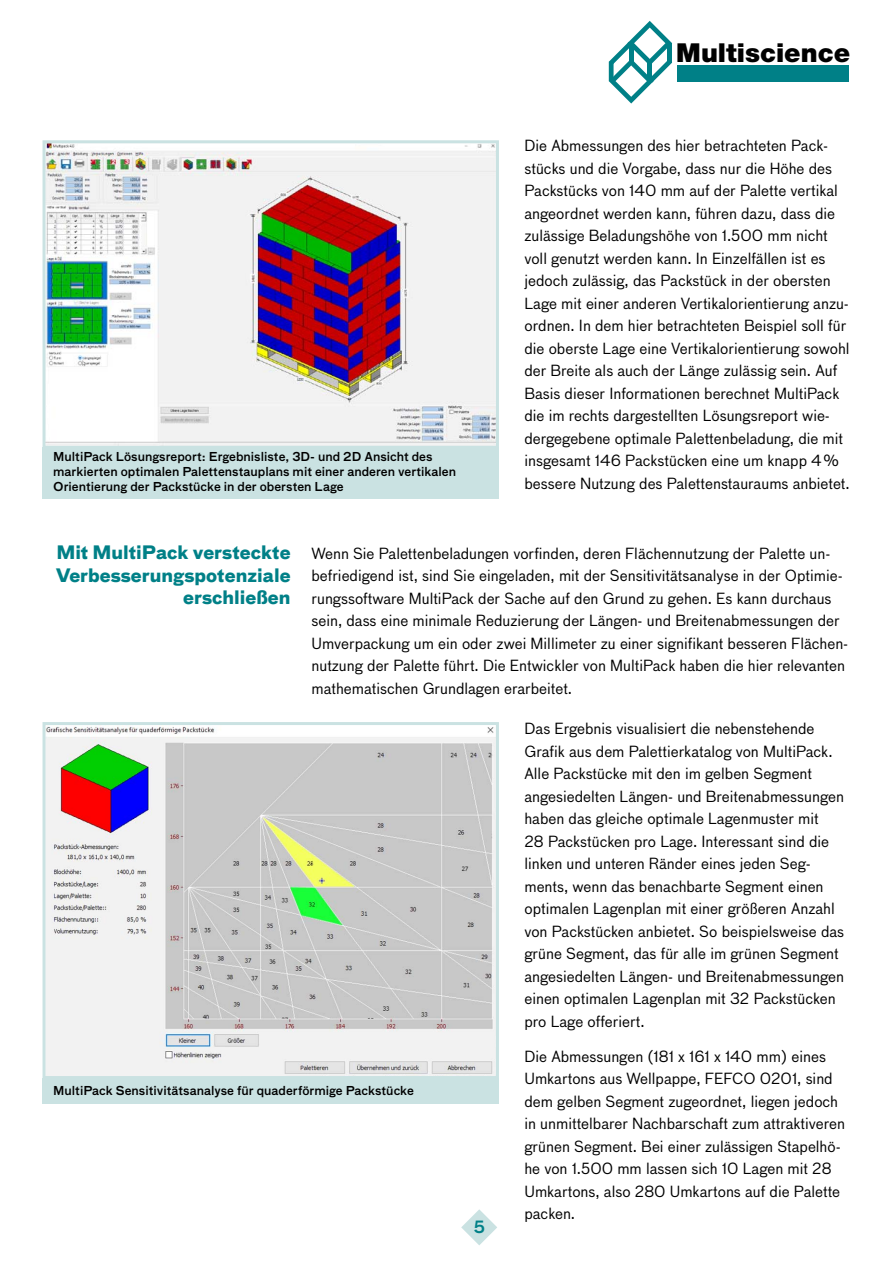
<style>
.page{position:relative;width:893px;height:1263px;background:#fff}
.page>*{position:absolute;margin:0;border:0;box-sizing:border-box;transform-origin:0 0}
.t1{font:900 26.1px "Helvetica Neue";color:#000}
.t2{font:700 18px/22.5px "Bau LF";color:#008087;text-align:right}
.t3{font:500 16.5px "Bau LF";color:#008087}
.t4{font:15px/22.5px "Bau LF";color:#000}
.t5{font:500 12px/15px "Bau LF";color:#000}
</style>
<div class="page">
<svg style="left:461px;top:1209px;width:36px;height:36px"></svg>
<img style="left:47px;top:144px;width:448px;height:301px">
<div style="left:43px;top:140px;width:456px;height:309px;border:3px solid #cae2e2"></div>
<div style="left:43px;top:448px;width:456px;height:51px;background:#cae2e2"></div>
<img style="left:47px;top:726px;width:448px;height:349px">
<div style="left:43px;top:722px;width:456px;height:357px;border:3px solid #cae2e2"></div>
<div style="left:43px;top:1078px;width:456px;height:26px;background:#cae2e2"></div>
<svg style="left:609px;top:21px;width:63px;height:83px"></svg>
<hr style="left:629px;top:44px;width:4px;height:19px;background:#008087">
<div style="left:647px;top:61px;width:5px;height:18px;background:#008087"></div>
<div style="left:678px;top:65px;width:171px;height:17px;background:#008087"></div>
<p class="t5" style="left:53px;top:450px;width:404px">MultiPack Lösungsreport: Ergebnisliste, 3D- und 2D Ansicht des markierten optimalen Palettenstauplans mit einer anderen vertikalen<br>Orientierung der Packstücke in der obersten Lage</p>
<h1 class="t1" style="left:676px;top:37px;width:175px">Multiscience</h1>
<p class="t4" style="left:524px;top:135px;width:327px">Die Abmessungen des hier betrachteten Pack&shy;stücks und die Vorgabe, dass nur die Höhe des Packstücks von 140 mm auf der Palette vertikal angeordnet werden kann, führen dazu, dass die zulässige Beladungshöhe von 1.500 mm nicht voll genutzt werden kann. In Einzelfällen ist es jedoch zulässig, das Packstück in der obersten Lage mit einer anderen Vertikalorientierung anzu&shy;ordnen. In dem hier betrachteten Beispiel soll für die oberste Lage eine Vertikalorientierung sowohl der Breite als auch der Länge zulässig sein. Auf Basis dieser Informationen berechnet MultiPack die im rechts dargestellten Lösungsreport wie&shy;dergegebene optimale Palettenbeladung, die mit insgesamt 146 Packstücken eine um knapp 4% bessere Nutzung des Palettenstauraums anbietet.</p>
<p class="t2" style="left:56px;top:541px;width:236px">Mit MultiPack versteckte<br>Verbesserungspotenziale erschließen</p>
<p class="t4" style="left:311px;top:542px;width:538px">Wenn Sie Palettenbeladungen vorfinden, deren Flächennutzung der Palette un&shy;befriedigend ist, sind Sie eingeladen, mit der Sensitivitätsanalyse in der Optimie&shy;rungssoftware MultiPack der Sache auf den Grund zu gehen. Es kann durchaus sein, dass eine minimale Reduzierung der Längen- und Breitenabmessungen der Umverpackung um ein oder zwei Millimeter zu einer signifikant besseren Flächen&shy;nutzung der Palette führt. Die Entwickler von MultiPack haben die hier relevanten mathematischen Grundlagen erarbeitet.</p>
<p class="t4" style="left:524px;top:717px;width:321px">Das Ergebnis visualisiert die nebenstehende Grafik aus dem Palettierkatalog von MultiPack.<br>Alle Packstücke mit den im gelben Segment angesiedelten Längen- und Breitenabmessungen haben das gleiche optimale Lagenmuster mit<br>28 Packstücken pro Lage. Interessant sind die linken und unteren Ränder eines jeden Seg&shy;ments, wenn das benachbarte Segment einen optimalen Lagenplan mit einer größeren Anzahl von Packstücken anbietet. So beispielsweise das grüne Segment, das für alle im grünen Segment angesiedelten Längen- und Breitenabmessungen einen optimalen Lagenplan mit 32 Packstücken pro Lage offeriert.</p>
<p class="t4" style="left:524px;top:1045px;width:322px">Die Abmessungen (181 x 161 x 140 mm) eines Umkartons aus Wellpappe, FEFCO 0201, sind dem gelben Segment zugeordnet, liegen jedoch in unmittelbarer Nachbarschaft zum attraktiveren grünen Segment. Bei einer zulässigen Stapelhö&shy;he von 1.500 mm lassen sich 10 Lagen mit 28<br>Umkartons, also 280 Umkartons auf die Palette packen.</p>
<p class="t5" style="left:53px;top:1083px;width:362px">MultiPack Sensitivitätsanalyse für quaderförmige Packstücke</p>
<p class="t3" style="left:474px;top:1215px;width:13px">5</p>
</div>
